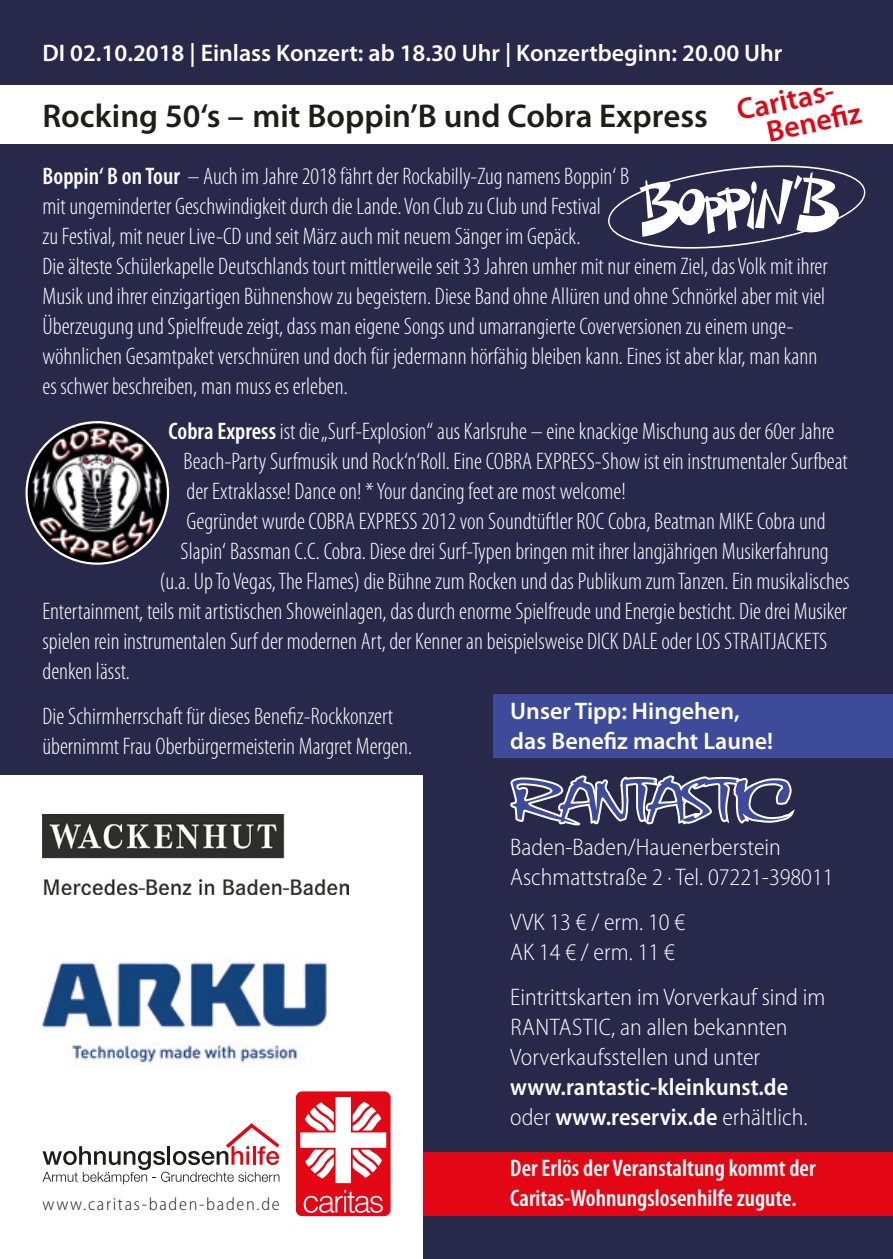
<style>
.page{position:relative;width:893px;height:1259px;background:#28284b}
.page>*{position:absolute;margin:0;border:0;box-sizing:border-box;transform-origin:0 0}
.t1{font:600 33px "Myriad Pro";color:#1d1d1b}
.t2{font:600 30px/27px "Myriad Pro";color:#e30614}
.t3{font:300 condensed 24px/30px "Myriad Pro";color:#fff}
.t4{font:300 semi-condensed 24px/30px "Myriad Pro";color:#fff}
.t5{font:600 24px/30px "Myriad Pro";color:#fff}
.t6{font:600 condensed 24px/30px "Myriad Pro";color:#fff}
.t7{font:600 semi-condensed 24px/30px "Myriad Pro";color:#fff}
.t8{font:300 semi-condensed 18px "Myriad Pro";letter-spacing:.095em;color:#1d1d1b}
.s1{font-weight:600}
.s2{font-weight:300}
</style>
<div class="page">
<div style="left:493px;top:694px;width:400px;height:64px;background:#3d4b9a"></div>
<div style="left:399px;top:1152px;width:494px;height:64px;background:#e30614"></div>
<div style="left:0;top:85px;width:893px;height:59px;background:#fff"></div>
<svg style="left:510px;top:775px;width:285px;height:51px"></svg>
<div style="left:0;top:775px;width:423px;height:484px;background:#fff"></div>
<img style="left:43px;top:814px;width:306px;height:80px">
<div style="left:296px;top:1091px;width:95px;height:125px;background:#e30614;border-radius:6px"></div>
<svg style="left:304px;top:1190px;width:79px;height:22px"></svg>
<svg style="left:300px;top:1097px;width:86px;height:86px"></svg>
<svg style="left:43px;top:1123px;width:237px;height:61px"></svg>
<svg style="left:608px;top:165px;width:258px;height:84px"></svg>
<img style="left:27px;top:422px;width:141px;height:141px;border-radius:71px">
<img style="left:42px;top:962px;width:285px;height:103px">
<p class="t5" style="left:43px;top:38px;width:741px">DI 02.10.2018 | Einlass Konzert: ab 18.30 Uhr | Konzertbeginn: 20.00 Uhr</p>
<h1 class="t1" style="left:43px;top:97px;width:667px">Rocking 50‘s – mit Boppin’B und Cobra Express</h1>
<p class="t3" style="left:43px;top:161px;width:787px"><span class="s1">Boppin‘ B on Tour</span> – Auch im Jahre 2018 fährt der Rockabilly-Zug namens Boppin‘ B<br>mit ungeminderter Geschwindigkeit durch die Lande. Von Club zu Club und Festival<br>zu Festival, mit neuer Live-CD und seit März auch mit neuem Sänger im Gepäck.<br>Die älteste Schülerkapelle Deutschlands tourt mittlerweile seit 33 Jahren umher mit nur einem Ziel, das Volk mit ihrer Musik und ihrer einzigartigen Bühnenshow zu begeistern. Diese Band ohne Allüren und ohne Schnörkel aber mit viel Überzeugung und Spielfreude zeigt, dass man eigene Songs und umarrangierte Coverversionen zu einem unge&shy;wöhnlichen Gesamtpaket verschnüren und doch für jedermann hörfähig bleiben kann. Eines ist aber klar, man kann es schwer beschreiben, man muss es erleben.</p>
<p class="t3" style="left:169px;top:416px;width:667px"><span class="s1">Cobra Express</span> ist die „Surf-Explosion“ aus Karlsruhe – eine knackige Mischung aus der 60er Jahre</p>
<p class="t3" style="left:184px;top:446px;width:666px">Beach-Party Surfmusik und Rock‘n‘Roll. Eine COBRA EXPRESS-Show ist ein instrumentaler Surfbeat</p>
<p class="t3" style="left:187px;top:476px;width:441px">der Extraklasse! Dance on! * Your dancing feet are most welcome!</p>
<p class="t3" style="left:187px;top:506px;width:641px">Gegründet wurde COBRA EXPRESS 2012 von Soundtüftler ROC Cobra, Beatman MIKE Cobra und</p>
<p class="t3" style="left:181px;top:536px;width:650px">Slapin‘ Bassman C.C. Cobra. Diese drei Surf-Typen bringen mit ihrer langjährigen Musikerfahrung</p>
<p class="t3" style="left:160px;top:566px;width:691px">(u.a. Up To Vegas, The Flames) die Bühne zum Rocken und das Publikum zum Tanzen. Ein musikalisches</p>
<p class="t3" style="left:43px;top:596px;width:806px">Entertainment, teils mit artistischen Showeinlagen, das durch enorme Spielfreude und Energie besticht. Die drei Musiker</p>
<p class="t3" style="left:43px;top:626px;width:786px">spielen rein instrumentalen Surf der modernen Art, der Kenner an beispielsweise DICK DALE oder LOS STRAITJACKETS</p>
<p class="t3" style="left:43px;top:656px;width:89px">denken lässt.</p>
<p class="t3" style="left:43px;top:701px;width:371px">Die Schirmherrschaft für dieses Benefiz-Rockkonzert übernimmt Frau Oberbürgermeisterin Margret Mergen.</p>
<p class="t2" style="left:759px;top:93px;width:97px;text-indent:-25px;rotate:-12deg">Caritas-<br>Benefi z</p>
<p class="t5" style="left:510px;top:696px;width:264px">Unser Tipp: Hingehen, das Benefiz macht Laune!</p>
<p class="t8" style="left:43px;top:1194px;width:239px">www.caritas-baden-baden.de</p>
<p class="t4" style="left:510px;top:832px;width:325px">Baden-Baden/Hauenerberstein<br>Aschmattstraße 2 · Tel. 07221-398011</p>
<p class="t4" style="left:510px;top:907px;width:176px">VVK 13 € / erm. 10 €<br>AK 14 € / erm. 11 €</p>
<p class="t4" style="left:510px;top:982px;width:317px">Eintrittskarten im Vorverkauf sind im<br>Rantastic, an allen bekannten<br>Vorverkaufsstellen und unter</p>
<p class="t7" style="left:510px;top:1072px;width:299px">www.rantastic-kleinkunst.de <span class="s2">oder</span> www.reservix.de <span class="s2">erhältlich.</span></p>
<p class="t6" style="left:510px;top:1153px;width:307px">Der Erlös der Veranstaltung kommt der<br>Caritas-Wohnungslosenhilfe zugute.</p>
</div>
